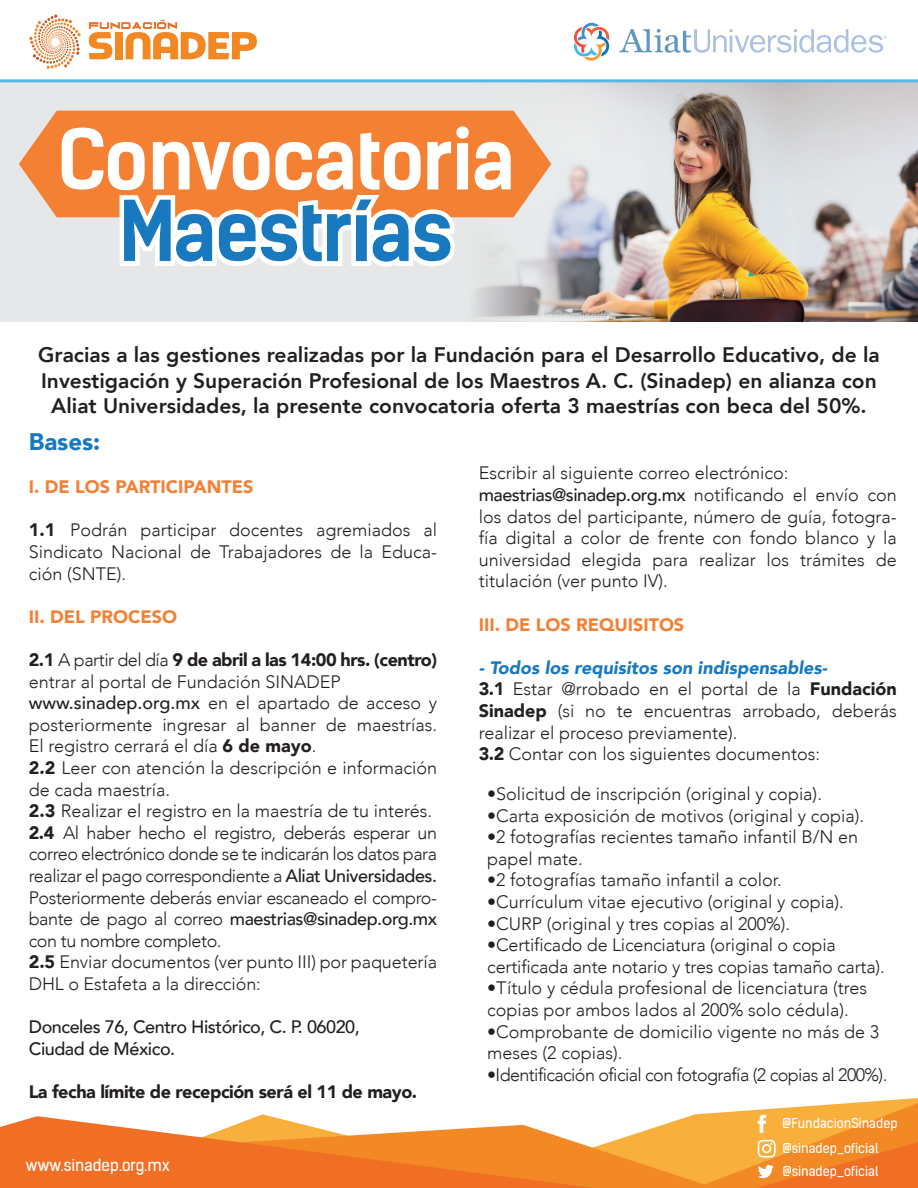
<style>
.page{position:relative;width:918px;height:1188px;background:#fff}
.page>*{position:absolute;margin:0;border:0;box-sizing:border-box;transform-origin:0 0}
.t1{font:700 80.25px "Kelson Sans";letter-spacing:-.025em;color:#fff}
.t2{font:700 80.25px "Kelson Sans";letter-spacing:-.025em;color:#1979bf}
.t3{font:900 24px "Avenir";color:#1979bf}
.t4{font:800 21px/25.2px "Avenir";color:#231f20;text-align:center}
.t5{font:300 18px/21.6px "Avenir";color:#231f20}
.t6{font:900 18px "Avenir";color:#f48034}
.t7{font:500 18px/21.6px "Avenir";letter-spacing:-.025em;color:#231f20}
.t8{font:300 18px "Avenir";letter-spacing:-.035em;color:#231f20}
.t9{font:900 18px "Avenir";letter-spacing:-.025em;color:#231f20}
.t10{font:15.75px "Kelson Sans";color:#fff}
.t11{font:12.9px/24.8px "Kelson Sans";color:#fff}
.s1{font-weight:900}
.s2{font-weight:500}
.s3{font-weight:900;font-style:italic;color:#1979bf}
</style>
<div class="page">
<img style="left:623px;top:82px;width:295px;height:240px">
<svg style="left:433px;top:82px;width:190px;height:240px;background:#d3d3d6"></svg>
<div style="left:0;top:81px;width:433px;height:241px;background:#e5e7e8"></div>
<hr style="left:0;top:79px;width:918px;height:3px;background:#53b8e8">
<svg style="left:619px;top:29px;width:268px;height:24px"></svg>
<svg style="left:574px;top:23px;width:35px;height:38px"></svg>
<svg style="left:89px;top:19px;width:168px;height:40px"></svg>
<svg style="left:29px;top:14px;width:52px;height:55px"></svg>
<svg style="left:258px;top:1100px;width:660px;height:16px"></svg>
<svg style="left:0;top:1116px;width:918px;height:72px;background:#f49545"></svg>
<svg style="left:758px;top:1115px;width:8px;height:18px"></svg>
<svg style="left:758px;top:1140px;width:18px;height:18px"></svg>
<svg style="left:758px;top:1165px;width:16px;height:13px"></svg>
<svg style="left:19px;top:111px;width:532px;height:106px;background:#f28842"></svg>
<svg style="left:120px;top:195px;width:335px;height:72px"></svg>
<h1 class="t1" style="left:57px;top:110px;width:460px">Convocatoria</h1>
<h1 class="t2" style="left:119px;top:181px;width:336px">Maestrías</h1>
<p class="t4" style="left:38px;top:342px;width:843px">Gracias a las gestiones realizadas por la Fundación para el Desarrollo Educativo, de la<br>Investigación y Superación Profesional de los Maestros A. C. (Sinadep) en alianza con<br>Aliat Universidades, la presente convocatoria oferta 3 maestrías con beca del 50%.</p>
<h2 class="t3" style="left:29px;top:421px;width:73px">Bases:</h2>
<p class="t6" style="left:29px;top:471px;width:226px">I. DE LOS PARTICIPANTES</p>
<p class="t5" style="left:29px;top:519px;width:410px;text-align:justify"><span class="s1">1.1</span> Podrán participar docentes agremiados al Sindicato Nacional de Trabajadores de la Educa&shy;ción (SNTE).</p>
<p class="t6" style="left:29px;top:601px;width:150px">II. DEL PROCESO</p>
<p class="t5" style="left:29px;top:649px;width:410px"><span class="s1">2.1</span> A partir del día <span class="s1">9 de abril a las 14:00 hrs. (centro) </span>entrar al portal de Fundación SINADEP <span class="s2">www.sinadep.org.mx</span> en el apartado de acceso y posteriormente ingresar al banner de maestrías.<br>El registro cerrará el día <span class="s1">6 de mayo</span>.<br><span class="s1">2.2</span> Leer con atención la descripción e información de cada maestría.<br><span class="s1">2.3</span> Realizar el registro en la maestría de tu interés.<br><span class="s1">2.4</span> Al haber hecho el registro, deberás esperar un correo electrónico donde se te indicarán los datos para realizar el pago correspondiente a <span class="s2">Aliat Universidades.<br></span>Posteriormente deberás enviar escaneado el compro&shy;bante de pago al correo <span class="s2">maestrias@sinadep.org.mx </span>con tu nombre completo.<br><span class="s1">2.5</span> Enviar documentos (ver punto III) por paquetería DHL o Estafeta a la dirección:</p>
<p class="t7" style="left:29px;top:1015px;width:333px">Donceles 76, Centro Histórico, C. P. 06020,<br>Ciudad de México.</p>
<p class="t9" style="left:29px;top:1076px;width:390px">La fecha límite de recepción será el 11 de mayo.</p>
<p class="t5" style="left:479px;top:462px;width:420px">Escribir al siguiente correo electrónico: <span class="s2">maestrias@sinadep.org.mx</span> notificando el envío con los datos del participante, número de guía, fotogra&shy;fía digital a color de frente con fondo blanco y la universidad elegida para realizar los trámites de titulación (ver punto IV).</p>
<p class="t6" style="left:479px;top:609px;width:207px">III. DE LOS REQUISITOS</p>
<p class="t5" style="left:479px;top:657px;width:419px"><span class="s3">- Todos los requisitos son indispensables-<br></span><span class="s1">3.1</span> Estar @rrobado en el portal de la <span class="s1">Fundación Sinadep</span> (si no te encuentras arrobado, deberás realizar el proceso previamente).<br><span class="s1">3.2</span> Contar con los siguientes documentos:</p>
<p class="t5" style="left:487px;top:783px;width:336px">•Solicitud de inscripción (original y copia).</p>
<p class="t5" style="left:487px;top:805px;width:378px">•Carta exposición de motivos (original y copia).</p>
<p class="t5" style="left:487px;top:826px;width:372px">•2 fotografías recientes tamaño infantil B/N en papel mate.</p>
<p class="t5" style="left:487px;top:869px;width:296px">•2 fotografías tamaño infantil a color.</p>
<p class="t5" style="left:487px;top:891px;width:358px">•Currículum vitae ejecutivo (original y copia).</p>
<p class="t5" style="left:487px;top:913px;width:304px">•CURP (original y tres copias al 200%).</p>
<p class="t5" style="left:487px;top:934px;width:399px">•Certificado de Licenciatura (original o copia certificada ante notario y tres copias tamaño carta).</p>
<p class="t5" style="left:487px;top:977px;width:381px">•Título y cédula profesional de licenciatura (tres copias por ambos lados al 200% solo cédula).</p>
<p class="t5" style="left:487px;top:1021px;width:393px">•Comprobante de domicilio vigente no más de 3 meses (2 copias).</p>
<p class="t8" style="left:487px;top:1064px;width:402px">•Identificación oficial con fotografía (2 copias al 200%).</p>
<p class="t11" style="left:783px;top:1111px;width:117px">@FundacionSinadep @sinadep_oficial</p>
<p class="t10" style="left:26px;top:1155px;width:145px">www.sinadep.org.mx</p>
<p class="t11" style="left:783px;top:1159px;width:97px">@sinadep_oficial</p>
</div>
